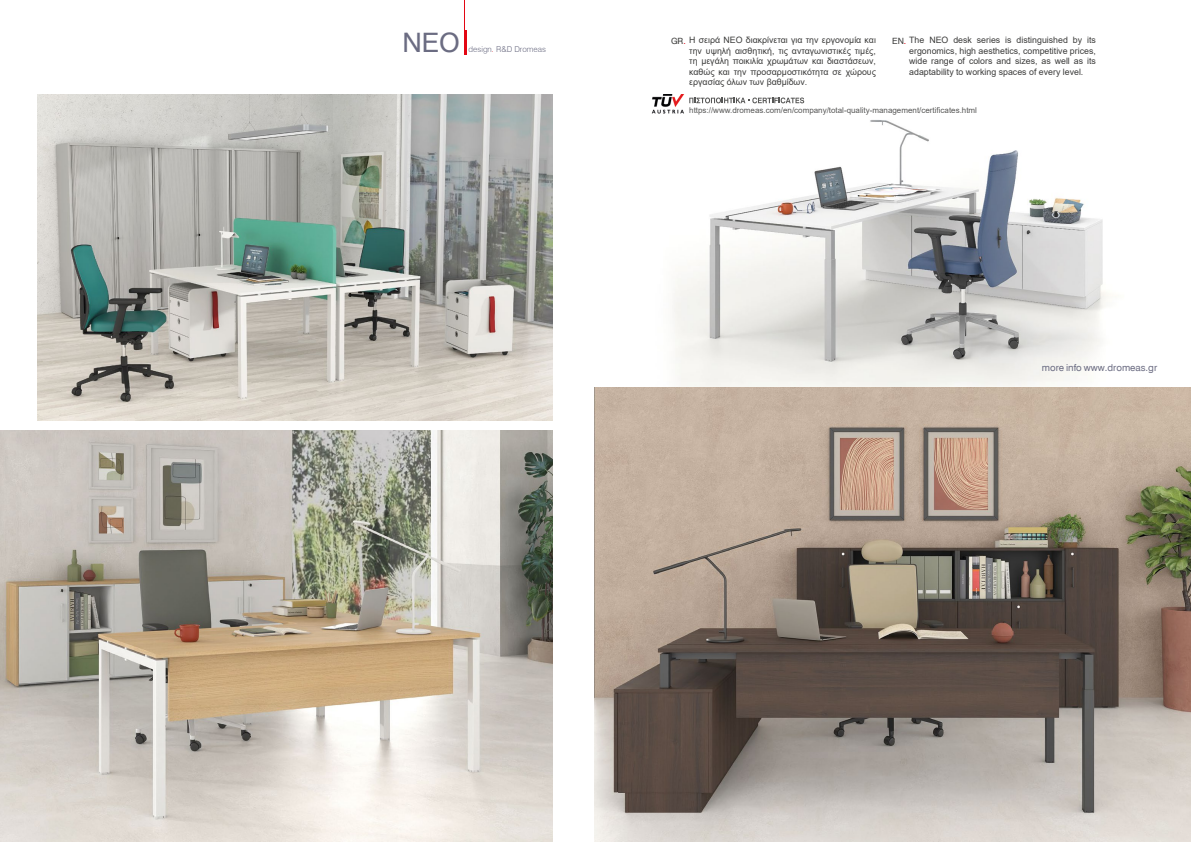
<style>
.page{position:relative;width:1191px;height:842px;background:#fff}
.page>*{position:absolute;margin:0;border:0;box-sizing:border-box;transform-origin:0 0}
.t1{font:28px "PA Sans Serif";color:#6b6c82}
.t2{font:10px "PA Sans Serif";color:#6b6c82}
.t3{font:8.8px/10.6px "Arial";color:#3c3c3b;text-align:justify}
.t4{font:8px "Arial";color:#575756}
.t5{font:300 8px "Swiss 721 BT";color:#6b6c82}
.s1{font-family:"PA Sans Serif";font-size:9px}
.s2{font-family:"PA Sans Serif";font-size:9px;color:#e30613}
.s3{color:#e30613}
</style>
<div class="page">
<img style="left:663px;top:94px;width:446px;height:293px">
<img style="left:595px;top:387px;width:596px;height:455px">
<hr style="left:464px;top:0;width:1px;height:55px;background:#e30613">
<img style="left:651px;top:95px;width:34px;height:19px">
<svg style="left:689px;top:98px;width:115px;height:5px"></svg>
<img style="left:37px;top:94px;width:516px;height:326px">
<img style="left:0;top:430px;width:553px;height:412px">
<hr style="left:464px;top:30px;width:2px;height:25px;background:#e30613">
<h1 class="t1" style="left:402px;top:26px;width:59px">NEO</h1>
<p class="t3" style="left:671px;top:35px;width:206px"><span class="s1">GR</span><span class="s2">.</span> Η σειρά NEO διακρίνεται για την εργονομία και</p>
<p class="t3" style="left:892px;top:35px;width:205px"><span class="s1">EN</span><span class="s2">.</span> The NEO desk series is distinguished by its</p>
<p class="t5" style="left:468px;top:44px;width:79px">design<span class="s3">.</span> R&amp;D Dromeas</p>
<p class="t3" style="left:689px;top:45px;width:188px">την υψηλή αισθητική, τις ανταγωνιστικές τιμές, τη μεγάλη ποικιλία χρωμάτων και διαστάσεων, καθώς και την προσαρμοστικότητα σε χώρους εργασίας όλων των βαθμίδων.</p>
<p class="t3" style="left:909px;top:45px;width:188px">ergonomics, high aesthetics, competitive prices, wide range of colors and sizes, as well as its adaptability to working spaces of every level.</p>
<p class="t4" style="left:689px;top:105px;width:289px">https://www.dromeas.com/en/company/total-quality-management/certificates.html</p>
<p class="t2" style="left:1041px;top:362px;width:117px">more info www.dromeas.gr</p>
</div>
